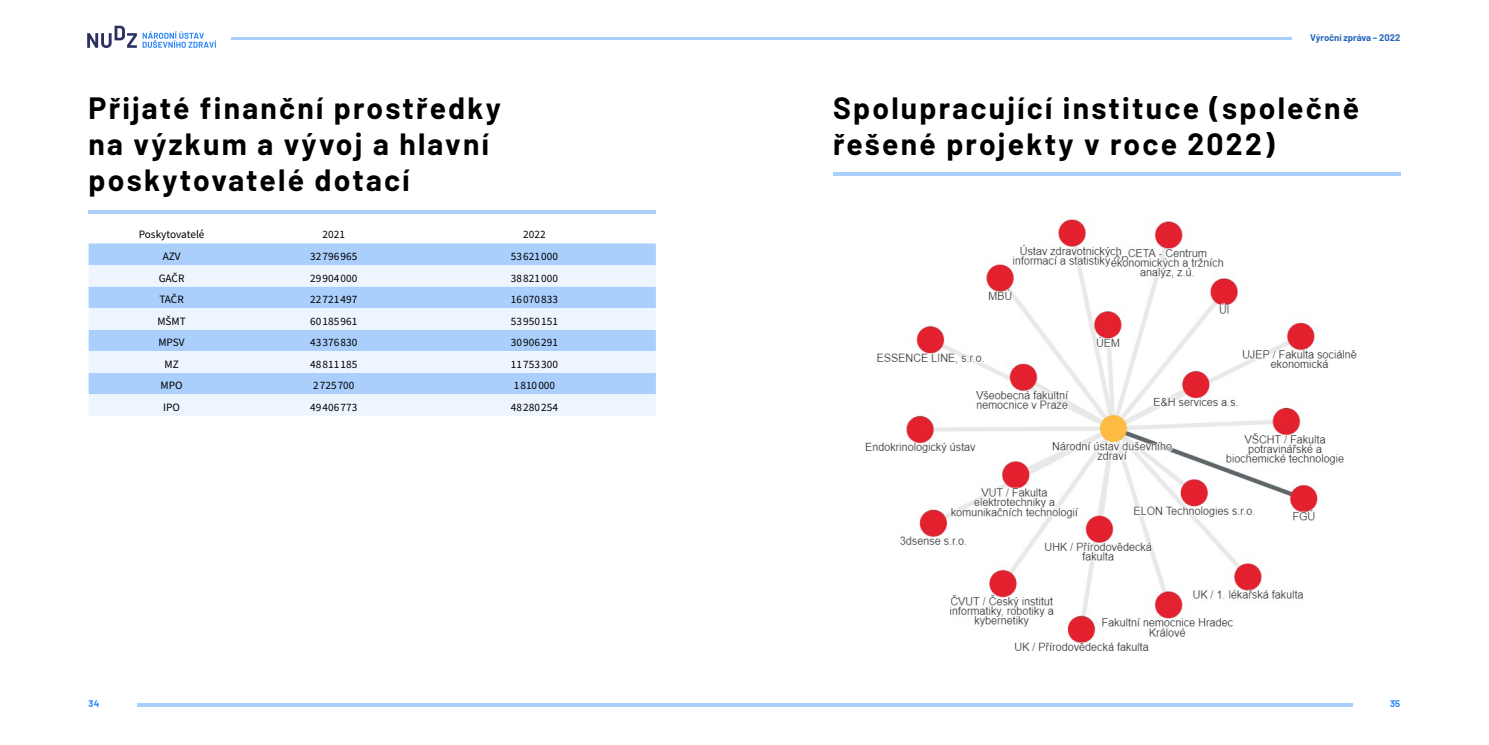
<style>
.page{position:relative;width:1489px;height:745px;background:#fff}
.page>*{position:absolute;margin:0;border:0;box-sizing:border-box;transform-origin:0 0}
.t1{font:700 30px/36px "Barlow";letter-spacing:.075em;color:#000}
.t2{font:11.25px "Source Sans Pro";color:#000}
.t3{font:700 9.38px "Barlow";color:#2466ba}
.t4{font:700 9.38px "Barlow";color:#2e87fa}
</style>
<div class="page">
<svg style="left:87px;top:26px;width:50px;height:22px"></svg>
<svg style="left:143px;top:31px;width:73px;height:17px"></svg>
<hr style="left:231px;top:37px;width:1061px;height:2px;background:#abcffc">
<hr style="left:138px;top:702px;width:1214px;height:3px;background:#abcffc">
<hr style="left:89px;top:210px;width:567px;height:4px;background:#abcffc">
<hr style="left:833px;top:172px;width:567px;height:4px;background:#abcffc">
<img style="left:865px;top:219px;width:492px;height:432px">
<div style="left:89px;top:243px;width:567px;height:22px;background:#abcffc"></div>
<svg style="left:89px;top:265px;width:567px;height:150px;background:#d1e4fd"></svg>
<p class="t3" style="left:1309px;top:30px;width:92px">Výroční zpráva – 2022</p>
<h1 class="t1" style="left:89px;top:87px;width:414px">Přijaté finanční prostředky na výzkum a vývoj a hlavní poskytovatelé dotací</h1>
<h1 class="t1" style="left:833px;top:87px;width:527px">Spolupracující instituce (společně řešené projekty v roce 2022)</h1>
<p class="t2" style="left:139px;top:227px;width:67px">Poskytovatelé</p>
<p class="t2" style="left:322px;top:227px;width:24px">2021</p>
<p class="t2" style="left:523px;top:227px;width:24px">2022</p>
<p class="t2" style="left:163px;top:248px;width:19px">AZV</p>
<p class="t2" style="left:310px;top:248px;width:48px">32 796 965</p>
<p class="t2" style="left:511px;top:248px;width:48px">53 621 000</p>
<p class="t2" style="left:159px;top:270px;width:27px">GAČR</p>
<p class="t2" style="left:310px;top:270px;width:48px">29 904 000</p>
<p class="t2" style="left:511px;top:270px;width:48px">38 821 000</p>
<p class="t2" style="left:159px;top:291px;width:26px">TAČR</p>
<p class="t2" style="left:310px;top:291px;width:48px">22 721 497</p>
<p class="t2" style="left:511px;top:291px;width:48px">16 070 833</p>
<p class="t2" style="left:157px;top:313px;width:30px">MŠMT</p>
<p class="t2" style="left:310px;top:313px;width:48px">60 185 961</p>
<p class="t2" style="left:511px;top:313px;width:48px">53 950 151</p>
<p class="t2" style="left:158px;top:335px;width:28px">MPSV</p>
<p class="t2" style="left:310px;top:335px;width:48px">43 376 830</p>
<p class="t2" style="left:511px;top:335px;width:48px">30 906 291</p>
<p class="t2" style="left:164px;top:356px;width:16px">MZ</p>
<p class="t2" style="left:310px;top:356px;width:48px">48 811 185</p>
<p class="t2" style="left:511px;top:356px;width:48px">11 753 300</p>
<p class="t2" style="left:161px;top:378px;width:24px">MPO</p>
<p class="t2" style="left:313px;top:378px;width:43px">2 725 700</p>
<p class="t2" style="left:513px;top:378px;width:43px">1 810 000</p>
<p class="t2" style="left:163px;top:399px;width:18px">IPO</p>
<p class="t2" style="left:310px;top:399px;width:48px">49 406 773</p>
<p class="t2" style="left:511px;top:399px;width:48px">48 280 254</p>
<p class="t4" style="left:89px;top:696px;width:12px">34</p>
<p class="t4" style="left:1389px;top:696px;width:12px">35</p>
</div>
